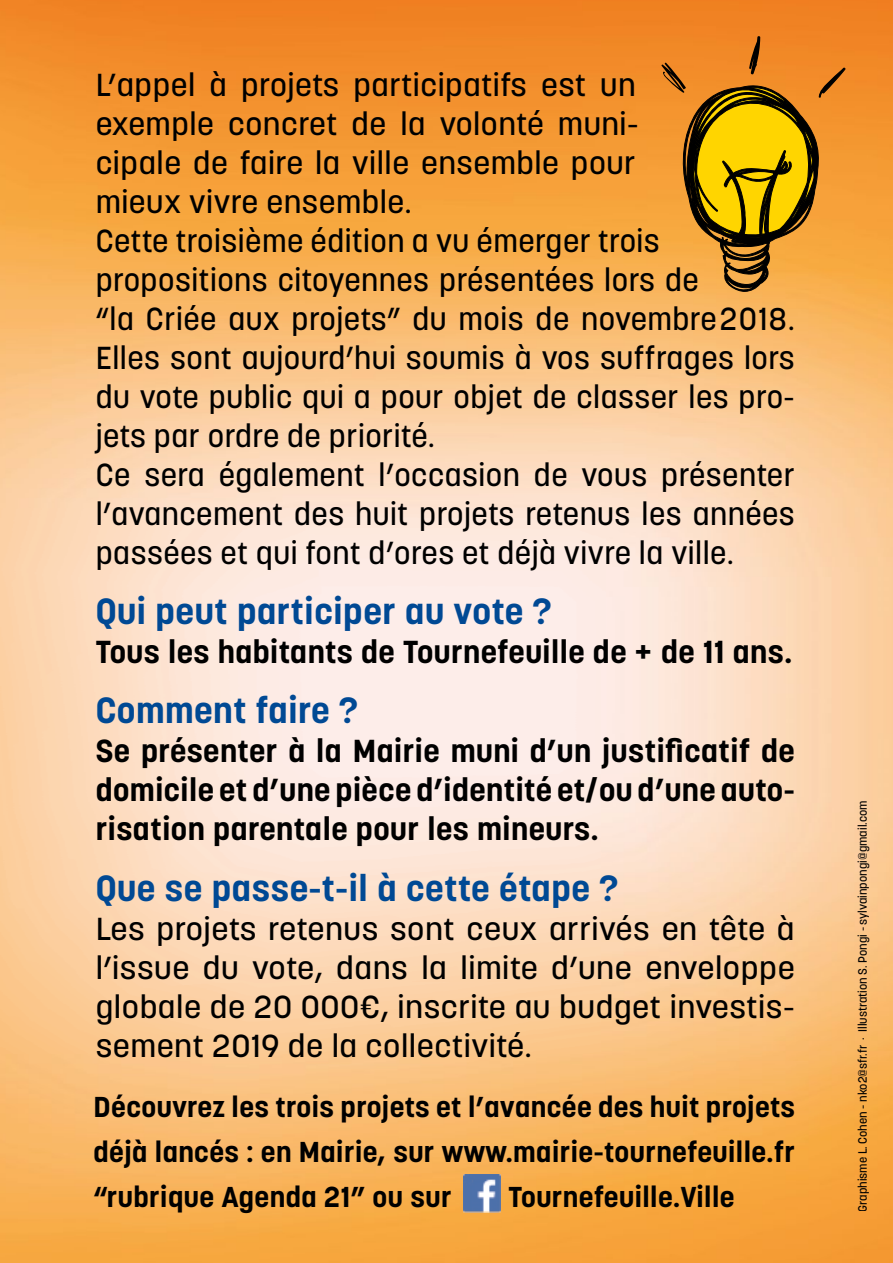
<style>
.page{position:relative;width:893px;height:1263px;background:#fff}
.page>*{position:absolute;margin:0;border:0;box-sizing:border-box;transform-origin:0 0}
.t1{font:700 36px "Korolev";letter-spacing:.015em;color:#004994;scale:1.05 1}
.t2{font:500 31.5px/39px "Korolev";letter-spacing:.015em;color:#000}
.t3{font:700 31.5px/39px "Korolev";letter-spacing:.015em;color:#000;text-align:justify;scale:1.05 1}
.t4{font:500 31.5px/39px "Korolev";letter-spacing:.015em;color:#000;text-align:justify;scale:1.05 1}
.t5{font:700 28.5px/45px "Korolev";letter-spacing:.015em;color:#000;text-align:justify;scale:1.05 1}
.t6{font:500 12px "Korolev";color:#000}
</style>
<div class="page">
<img style="left:0;top:0;width:601px;height:508px">
<img style="left:601px;top:0;width:292px;height:644px">
<img style="left:601px;top:644px;width:292px;height:619px">
<img style="left:0;top:1054px;width:606px;height:209px">
<svg style="left:661px;top:32px;width:185px;height:260px;background:#cd8d20"></svg>
<img style="left:463px;top:1174px;width:37px;height:38px">
<p class="t2" style="left:96px;top:65px;width:701px">L’appel à projets participatifs est un<br>exemple concret de la volonté muni-<br>cipale de faire la ville ensemble pour<br>mieux vivre ensemble.<br>Cette troisième édition a vu émerger trois propositions citoyennes présentées lors de<br>“la Criée aux projets” du mois de novembre 2018.<br>Elles sont aujourd’hui soumis à vos suffrages lors du vote public qui a pour objet de classer les pro&shy;jets par ordre de priorité.<br>Ce sera également l’occasion de vous présenter l’avancement des huit projets retenus les années passées et qui font d’ores et déjà vivre la ville.</p>
<p class="t1" style="left:96px;top:589px;width:436px">Qui peut participer au vote ?</p>
<p class="t3" style="left:96px;top:633px;width:665px">Tous les habitants de Tournefeuille de + de 11 ans.</p>
<p class="t1" style="left:96px;top:688px;width:251px">Comment faire ?</p>
<p class="t3" style="left:96px;top:732px;width:667px">Se présenter à la Mairie muni d’un justificatif de domicile et d’une pièce d’identité et/ou d’une auto&shy;risation parentale pour les mineurs.</p>
<p class="t1" style="left:96px;top:865px;width:499px">Que se passe-t-il à cette étape ?</p>
<p class="t4" style="left:96px;top:909px;width:667px">Les projets retenus sont ceux arrivés en tête à l’issue du vote, dans la limite d’une enveloppe globale de 20 000€, inscrite au budget investis&shy;sement 2019 de la collectivité.</p>
<p class="t5" style="left:94px;top:1085px;width:670px">Découvrez les trois projets et l’avancée des huit projets déjà lancés : en Mairie, sur www.mairie-tournefeuille.fr “rubrique Agenda 21” ou sur</p>
<p class="t5" style="left:508px;top:1175px;width:217px">Tournefeuille.Ville</p>
<p class="t6" style="left:855px;top:1211px;width:413px;rotate:-90deg">Graphisme L. Cohen - nko2@sfr.fr · Illustration S. Pongi - sylvainpongi@gmail.com</p>
</div>
